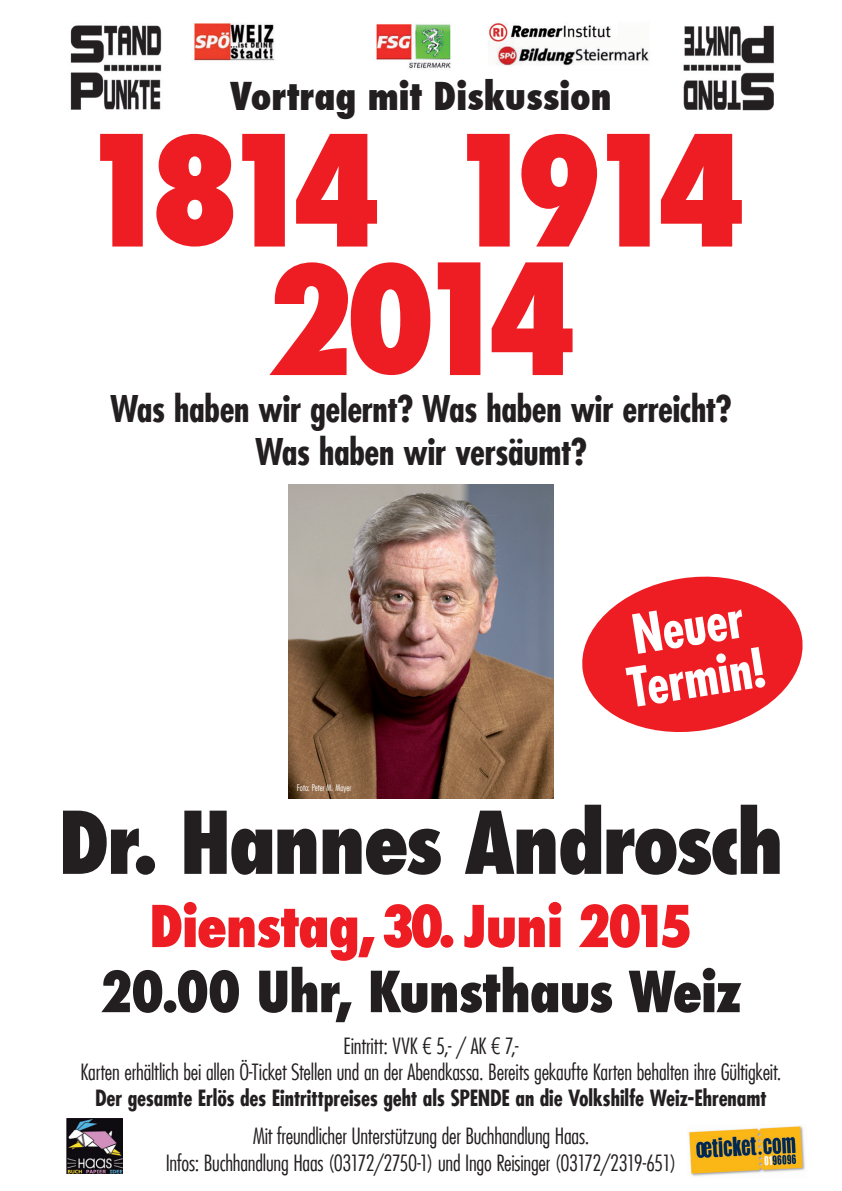
<style>
.page{position:relative;width:842px;height:1191px;background:#fff}
.page>*{position:absolute;margin:0;border:0;box-sizing:border-box;transform-origin:0 0}
.t1{font:800 condensed 83.85px "Futura";letter-spacing:-.025em;color:#231f20}
.t2{font:800 condensed 56px "Futura";letter-spacing:-.02em;color:#ee1d23}
.t3{font:800 condensed 55px "Futura";letter-spacing:-.02em;color:#231f20}
.t4{font:700 condensed 52.9px "Futura LT";color:#fff}
.t5{font:800 condensed 37.5px "Futura";color:#231f20}
.t6{font:700 condensed 36px "Futura LT";letter-spacing:-.01em;color:#231f20}
.t7{font:300 condensed 21.9px "Futura LT";letter-spacing:-.01em;color:#231f20}
.t8{font:700 condensed 21.9px "Futura LT";letter-spacing:-.01em;color:#231f20}
.t9{font:300 condensed 9px "Futura LT";color:#fff}
</style>
<div class="page">
<img style="left:70px;top:23px;width:704px;height:88px">
<svg style="left:242px;top:134px;width:135px;height:112px"></svg>
<svg style="left:100px;top:134px;width:133px;height:112px"></svg>
<svg style="left:607px;top:134px;width:135px;height:112px"></svg>
<svg style="left:467px;top:134px;width:130px;height:112px"></svg>
<svg style="left:438px;top:262px;width:134px;height:113px"></svg>
<svg style="left:269px;top:262px;width:161px;height:113px"></svg>
<img style="left:289px;top:484px;width:264px;height:314px">
<img style="left:67px;top:1118px;width:56px;height:55px">
<img style="left:688px;top:1126px;width:117px;height:50px">
<svg style="left:582px;top:576px;width:221px;height:157px"></svg>
<p class="t5" style="left:230px;top:70px;width:383px">Vortrag mit Diskussion</p>
<p class="t6" style="left:110px;top:386px;width:623px">Was haben wir gelernt? Was haben wir erreicht?</p>
<p class="t6" style="left:255px;top:429px;width:333px">Was haben wir versäumt?</p>
<p class="t9" style="left:297px;top:782px;width:56px">Foto: Peter M. Mayer</p>
<p class="t4" style="left:627px;top:602px;width:114px;rotate:-9deg">Neuer</p>
<p class="t4" style="left:623px;top:656px;width:140px;rotate:-9deg">Termin!</p>
<p class="t1" style="left:59px;top:785px;width:726px">Dr. Hannes Androsch</p>
<p class="t2" style="left:149px;top:888px;width:545px">Dienstag,30. Juni 2015</p>
<p class="t3" style="left:100px;top:954px;width:644px">20.00 Uhr, Kunsthaus Weiz</p>
<p class="t7" style="left:344px;top:1032px;width:176px">Eintritt: VVK € 5,- / AK € 7,-</p>
<p class="t7" style="left:80px;top:1059px;width:702px">Karten erhältlich bei allen Ö-Ticket Stellen und an der Abendkassa. Bereits gekaufte Karten behalten ihre Gültigkeit.</p>
<p class="t8" style="left:95px;top:1084px;width:673px">Der gesamte Erlös des Eintrittpreises geht als SPENDE an die Volkshilfe Weiz-Ehrenamt</p>
<p class="t7" style="left:253px;top:1123px;width:338px">Mit freundlicher Unterstützung der Buchhandlung Haas.</p>
<p class="t7" style="left:166px;top:1149px;width:512px">Infos: Buchhandlung Haas (03172/2750-1) und Ingo Reisinger (03172/2319-651)</p>
</div>
